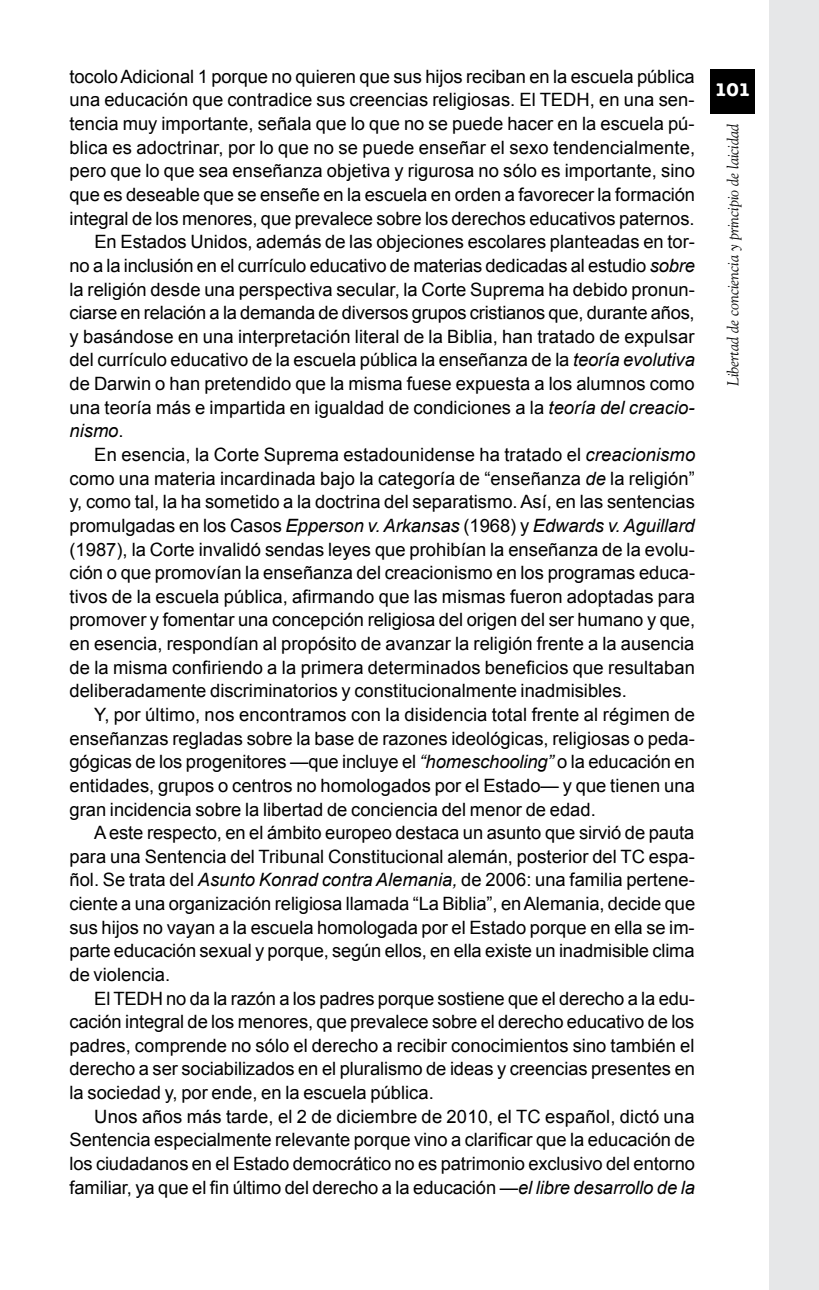
<style>
.page{position:relative;width:819px;height:1290px;background:#fff}
.page>*{position:absolute;margin:0;border:0;box-sizing:border-box;transform-origin:0 0}
.t1{font:700 18.9px "American Typewriter";color:#fff}
.t2{font:18.38px "Arial";color:#000}
.t3{font:italic 18.38px "Arial";color:#000}
.t4{font:italic 15.75px "Goudy Std";color:#000}
.s1{font-style:italic}
.s2{font-style:normal}
</style>
<div class="page">
<div style="left:769px;top:0;width:50px;height:1290px;background:#e6e7e8"></div>
<div style="left:710px;top:69px;width:44px;height:45px;background:#000"></div>
<p class="t2" style="left:69px;top:64px;width:626px">tocolo Adicional 1 porque no quieren que sus hijos reciban en la escuela pública</p>
<p class="t2" style="left:69px;top:88px;width:626px">una educación que contradice sus creencias religiosas. El TEDH, en una sen-</p>
<p class="t2" style="left:69px;top:112px;width:626px">tencia muy importante, señala que lo que no se puede hacer en la escuela pú-</p>
<p class="t2" style="left:69px;top:135px;width:627px">blica es adoctrinar, por lo que no se puede enseñar el sexo tendencialmente,</p>
<p class="t2" style="left:69px;top:159px;width:627px">pero que lo que sea enseñanza objetiva y rigurosa no sólo es importante, sino</p>
<p class="t2" style="left:69px;top:182px;width:627px">que es deseable que se enseñe en la escuela en orden a favorecer la formación</p>
<p class="t2" style="left:69px;top:206px;width:626px">integral de los menores, que prevalece sobre los derechos educativos paternos.</p>
<p class="t2" style="left:94px;top:230px;width:602px">En Estados Unidos, además de las objeciones escolares planteadas en tor-</p>
<p class="t2" style="left:69px;top:253px;width:627px">no a la inclusión en el currículo educativo de materias dedicadas al estudio <span class="s1">sobre</span></p>
<p class="t2" style="left:70px;top:277px;width:627px">la religión desde una perspectiva secular, la Corte Suprema ha debido pronun-</p>
<p class="t2" style="left:70px;top:301px;width:626px">ciarse en relación a la demanda de diversos grupos cristianos que, durante años,</p>
<p class="t2" style="left:69px;top:324px;width:626px">y basándose en una interpretación literal de la Biblia, han tratado de expulsar</p>
<p class="t2" style="left:69px;top:348px;width:627px">del currículo educativo de la escuela pública la enseñanza de la <span class="s1">teoría evolutiva</span></p>
<p class="t2" style="left:69px;top:372px;width:626px">de Darwin o han pretendido que la misma fuese expuesta a los alumnos como</p>
<p class="t2" style="left:69px;top:395px;width:626px">una teoría más e impartida en igualdad de condiciones a la <span class="s1">teoría del creacio-</span></p>
<p class="t3" style="left:69px;top:419px;width:56px">nismo<span class="s2">.</span></p>
<p class="t2" style="left:94px;top:442px;width:602px">En esencia, la Corte Suprema estadounidense ha tratado el <span class="s1">creacionismo</span></p>
<p class="t2" style="left:69px;top:466px;width:626px">como una materia incardinada bajo la categoría de “enseñanza <span class="s1">de</span> la religión”</p>
<p class="t2" style="left:69px;top:490px;width:627px">y, como tal, la ha sometido a la doctrina del separatismo. Así, en las sentencias</p>
<p class="t3" style="left:69px;top:513px;width:626px"><span class="s2">promulgadas en los Casos</span> Epperson v. Arkansas <span class="s2">(1968) y</span> Edwards v. Aguillard</p>
<p class="t2" style="left:69px;top:537px;width:627px">(1987), la Corte invalidó sendas leyes que prohibían la enseñanza de la evolu-</p>
<p class="t2" style="left:69px;top:561px;width:627px">ción o que promovían la enseñanza del creacionismo en los programas educa-</p>
<p class="t2" style="left:69px;top:584px;width:632px">tivos-de-la-escuela-pública,-afirmando-que-las-mismas-fueron-adoptadas-para-</p>
<p class="t2" style="left:69px;top:608px;width:627px">promover y fomentar una concepción religiosa del origen del ser humano y que,</p>
<p class="t2" style="left:69px;top:631px;width:626px">en esencia, respondían al propósito de avanzar la religión frente a la ausencia</p>
<p class="t2" style="left:69px;top:655px;width:632px">de-la-misma-confiriendo-a-la-primera-determinados-beneficios-que-resultaban-</p>
<p class="t2" style="left:69px;top:679px;width:559px">deliberadamente discriminatorios y constitucionalmente inadmisibles.</p>
<p class="t2" style="left:94px;top:702px;width:602px">Y, por último, nos encontramos con la disidencia total frente al régimen de</p>
<p class="t2" style="left:69px;top:726px;width:627px">enseñanzas regladas sobre la base de razones ideológicas, religiosas o peda-</p>
<p class="t2" style="left:69px;top:750px;width:627px">gógicas de los progenitores —que incluye el <span class="s1">“homeschooling”</span> o la educación en</p>
<p class="t2" style="left:69px;top:773px;width:627px">entidades, grupos o centros no homologados por el Estado— y que tienen una</p>
<p class="t2" style="left:69px;top:797px;width:528px">gran incidencia sobre la libertad de conciencia del menor de edad.</p>
<p class="t2" style="left:94px;top:821px;width:601px">A este respecto, en el ámbito europeo destaca un asunto que sirvió de pauta</p>
<p class="t2" style="left:69px;top:844px;width:627px">para una Sentencia del Tribunal Constitucional alemán, posterior del TC espa-</p>
<p class="t2" style="left:69px;top:868px;width:627px">ñol. Se trata del <span class="s1">Asunto Konrad contra Alemania,</span> de 2006: una familia pertene-</p>
<p class="t2" style="left:69px;top:891px;width:627px">ciente a una organización religiosa llamada “La Biblia”, en Alemania, decide que</p>
<p class="t2" style="left:69px;top:915px;width:626px">sus hijos no vayan a la escuela homologada por el Estado porque en ella se im-</p>
<p class="t2" style="left:69px;top:939px;width:626px">parte educación sexual y porque, según ellos, en ella existe un inadmisible clima</p>
<p class="t2" style="left:69px;top:962px;width:102px">de violencia.</p>
<p class="t2" style="left:94px;top:986px;width:602px">El TEDH no da la razón a los padres porque sostiene que el derecho a la edu-</p>
<p class="t2" style="left:69px;top:1010px;width:626px">cación integral de los menores, que prevalece sobre el derecho educativo de los</p>
<p class="t2" style="left:69px;top:1033px;width:626px">padres, comprende no sólo el derecho a recibir conocimientos sino también el</p>
<p class="t2" style="left:69px;top:1057px;width:627px">derecho a ser sociabilizados en el pluralismo de ideas y creencias presentes en</p>
<p class="t2" style="left:69px;top:1080px;width:366px">la sociedad y, por ende, en la escuela pública.</p>
<p class="t2" style="left:94px;top:1104px;width:601px">Unos años más tarde, el 2 de diciembre de 2010, el TC español, dictó una</p>
<p class="t2" style="left:69px;top:1128px;width:632px">Sentencia-especialmente-relevante-porque-vino-a-clarificar-que-la-educación-de-</p>
<p class="t2" style="left:69px;top:1151px;width:627px">los ciudadanos en el Estado democrático no es patrimonio exclusivo del entorno</p>
<p class="t2" style="left:69px;top:1175px;width:627px">familiar,-ya-que-el-fin-último-del-derecho-a-la-educación-—<span class="s1">el libre desarrollo de la</span></p>
<p class="t1" style="left:714px;top:74px;width:37px">101</p>
<p class="t4" style="left:723px;top:386px;width:264px;rotate:-90deg">Libertad de conciencia y principio de laicidad</p>
</div>
